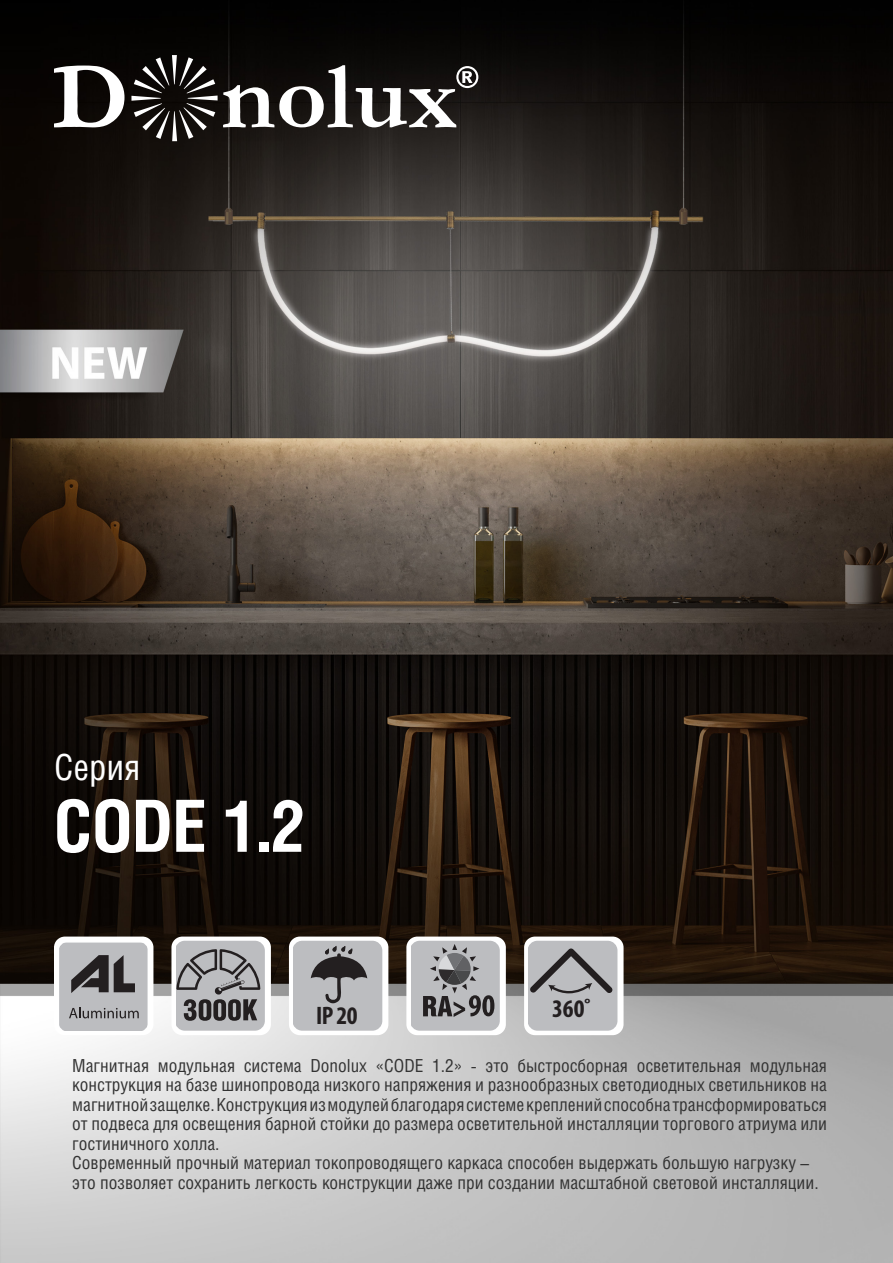
<style>
.page{position:relative;width:893px;height:1263px;background:#fff}
.page>*{position:absolute;margin:0;border:0;box-sizing:border-box;transform-origin:0 0}
.t1{font:700 72px "Helios Cond C";color:#fff}
.t2{font:36px "Helios Cond C";color:#fff}
.t3{font:700 condensed 25.35px "Myriad Pro";letter-spacing:-.01em;color:#231f20}
.t4{font:18px/19.5px "Helios Cond C";color:#333;text-align:justify}
</style>
<div class="page">
<img style="left:0;top:0;width:893px;height:1263px">
<div style="left:54px;top:936px;width:99px;height:99px;background:#fff;border-radius:11px"></div>
<div style="left:58px;top:942px;width:90px;height:90px;background:#bcbdc0;border-radius:10px"></div>
<svg style="left:71px;top:955px;width:64px;height:38px"></svg>
<svg style="left:69px;top:1007px;width:70px;height:11px"></svg>
<div style="left:58px;top:941px;width:91px;height:91px;border:2px solid #fff"></div>
<svg style="left:289px;top:936px;width:99px;height:99px"></svg>
<svg style="left:294px;top:941px;width:88px;height:90px;background:#a6a7a9"></svg>
<div style="left:406px;top:936px;width:100px;height:99px;background:#fff;border-radius:11px"></div>
<svg style="left:411px;top:941px;width:89px;height:90px;background:#a2a2a5"></svg>
<svg style="left:524px;top:936px;width:100px;height:99px"></svg>
<svg style="left:529px;top:941px;width:88px;height:90px;background:#acadaf"></svg>
<div style="left:171px;top:936px;width:100px;height:99px;background:#fff;border-radius:11px"></div>
<svg style="left:176px;top:941px;width:89px;height:90px;background:#99999b"></svg>
<svg style="left:54px;top:55px;width:424px;height:86px"></svg>
<p class="t2" style="left:54px;top:745px;width:88px">Серия</p>
<p class="t1" style="left:54px;top:783px;width:254px">CODE 1.2</p>
<p class="t3" style="left:316px;top:1000px;width:43px">IP 20</p>
<p class="t3" style="left:552px;top:993px;width:42px">360˚</p>
<p class="t4" style="left:72px;top:1055px;width:756px">Магнитная модульная система Donolux «CODE 1.2» - это быстросборная осветительная модульная конструкция на базе шинопровода низкого напряжения и разнообразных светодиодных светильников на магнитной защелке. Конструкция из модулей благодаря системе креплений способна трансформироваться от подвеса для освещения барной стойки до размера осветительной инсталляции торгового атриума или гостиничного холла.</p>
<p class="t4" style="left:72px;top:1153px;width:738px">Современный прочный материал токопроводящего каркаса способен выдержать большую нагрузку –</p>
<p class="t4" style="left:72px;top:1172px;width:748px">это позволяет сохранить легкость конструкции даже при создании масштабной световой инсталляции.</p>
</div>
